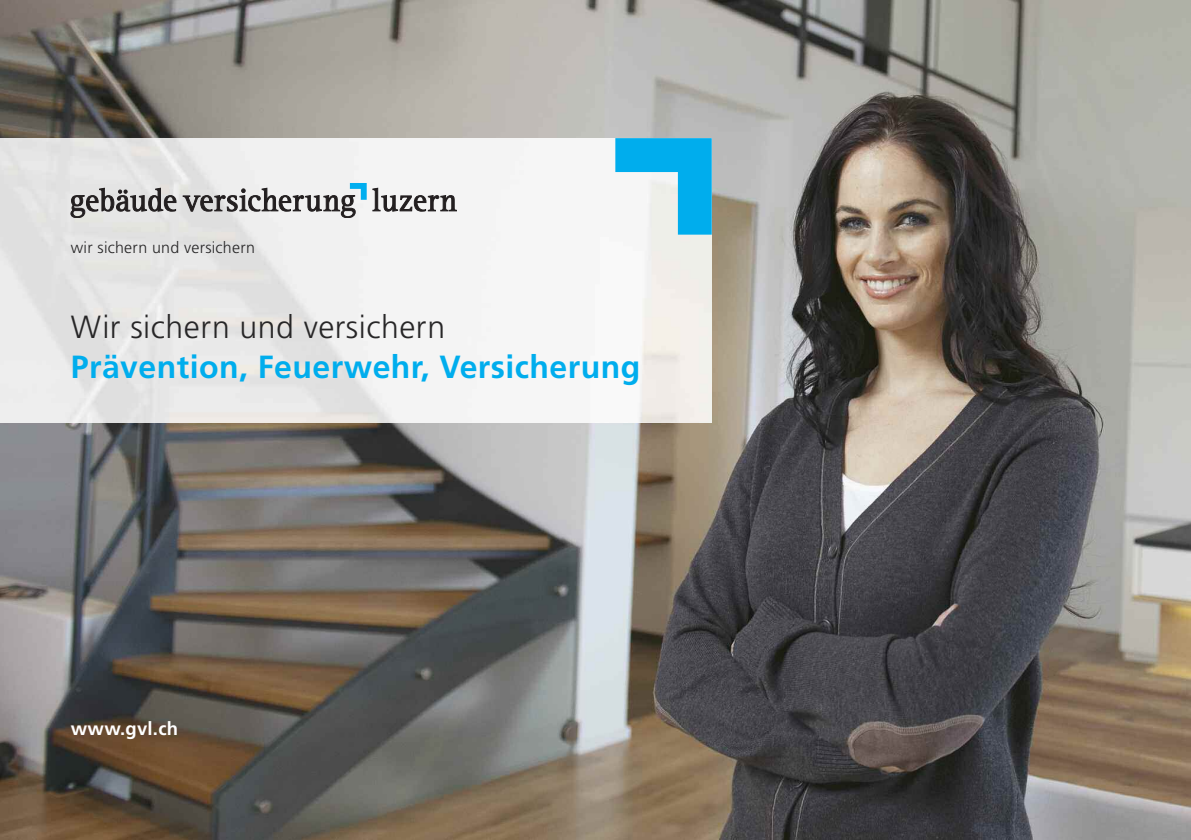
<style>
.page{position:relative;width:1191px;height:840px;background:#fff}
.page>*{position:absolute;margin:0;border:0;box-sizing:border-box;transform-origin:0 0}
.t1{font:700 32px "Frutiger";letter-spacing:.015em;color:#00aded}
.t2{font:300 32px "Frutiger";letter-spacing:.015em;color:#272627}
.t3{font:700 18.4px "Frutiger";letter-spacing:.015em;color:#fff}
.t4{font:300 16px "Frutiger";letter-spacing:.015em;color:#272627}
</style>
<div class="page">
<img style="left:0;top:0;width:1191px;height:839px">
<img style="left:0;top:138px;width:711px;height:284px">
<svg style="left:615px;top:138px;width:96px;height:96px"></svg>
<svg style="left:183px;top:183px;width:184px;height:35px"></svg>
<svg style="left:71px;top:188px;width:105px;height:30px;background:#a4a2a2"></svg>
<svg style="left:373px;top:188px;width:83px;height:23px"></svg>
<p class="t4" style="left:71px;top:240px;width:186px">wir sichern und versichern</p>
<p class="t2" style="left:71px;top:313px;width:376px">Wir sichern und versichern</p>
<p class="t1" style="left:71px;top:353px;width:571px">Prävention, Feuerwehr, Versicherung</p>
<p class="t3" style="left:71px;top:720px;width:109px">www.gvl.ch</p>
</div>
